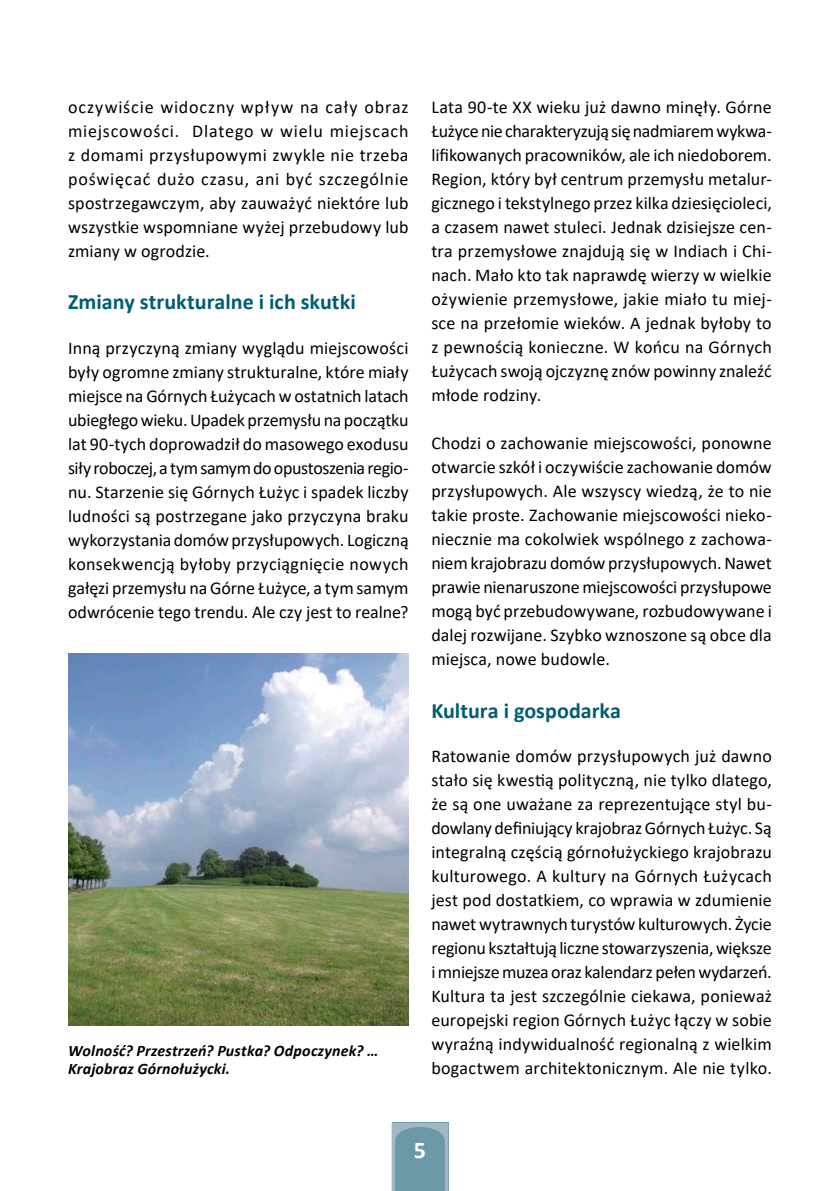
<style>
.page{position:relative;width:840px;height:1191px;background:#fff}
.page>*{position:absolute;margin:0;border:0;box-sizing:border-box;transform-origin:0 0}
.t1{font:700 24px "Calibri";color:#fff}
.t2{font:700 22px "Calibri";color:#005d6f}
.t3{font:18px/24px "Calibri";letter-spacing:.005em;color:#000;text-align:justify}
.t4{font:italic 700 16px/18px "Calibri";letter-spacing:.015em;color:#000}
</style>
<div class="page">
<svg style="left:391px;top:1123px;width:57px;height:68px;background:#78a0ae"></svg>
<img style="left:68px;top:653px;width:340px;height:372px">
<p class="t3" style="left:68px;top:95px;width:342px">oczywiście widoczny wpływ na cały obraz miejscowości. Dlatego w wielu miejscach z domami przysłupowymi zwykle nie trzeba poświęcać dużo czasu, ani być szczególnie spostrzegawczym, aby zauważyć niektóre lub wszystkie wspomniane wyżej przebudowy lub zmiany w ogrodzie.</p>
<p class="t2" style="left:68px;top:287px;width:289px">Zmiany strukturalne i ich skutki</p>
<p class="t3" style="left:68px;top:335px;width:342px">Inną przyczyną zmiany wyglądu miejscowości były ogromne zmiany strukturalne, które miały miejsce na Górnych Łużycach w ostatnich latach ubiegłego wieku. Upadek przemysłu na początku lat 90-tych doprowadził do masowego exodusu siły roboczej, a tym samym do opustoszenia regio&shy;nu. Starzenie się Górnych Łużyc i spadek liczby ludności są postrzegane jako przyczyna braku wykorzystania domów przysłupowych. Logiczną konsekwencją byłoby przyciągnięcie nowych gałęzi przemysłu na Górne Łużyce, a tym samym odwrócenie tego trendu. Ale czy jest to realne?</p>
<p class="t4" style="left:68px;top:1040px;width:312px">Wolność? Przestrzeń? Pustka? Odpoczynek? …<br>Krajobraz Górnołużycki.</p>
<p class="t3" style="left:431px;top:95px;width:342px">Lata 90-te XX wieku już dawno minęły. Górne Łużyce nie charakteryzują się nadmiarem wykwa&shy;lifikowanych pracowników, ale ich niedoborem.<br>Region, który był centrum przemysłu metalur&shy;gicznego i tekstylnego przez kilka dziesięcioleci, a czasem nawet stuleci. Jednak dzisiejsze cen&shy;tra przemysłowe znajdują się w Indiach i Chi&shy;nach. Mało kto tak naprawdę wierzy w wielkie ożywienie przemysłowe, jakie miało tu miej&shy;sce na przełomie wieków. A jednak byłoby to z pewnością konieczne. W końcu na Górnych Łużycach swoją ojczyznę znów powinny znaleźć młode rodziny.</p>
<p class="t3" style="left:431px;top:431px;width:342px">Chodzi o zachowanie miejscowości, ponowne otwarcie szkół i oczywiście zachowanie domów przysłupowych. Ale wszyscy wiedzą, że to nie takie proste. Zachowanie miejscowości nieko&shy;niecznie ma cokolwiek wspólnego z zachowa&shy;niem krajobrazu domów przysłupowych. Nawet prawie nienaruszone miejscowości przysłupowe mogą być przebudowywane, rozbudowywane i dalej rozwijane. Szybko wznoszone są obce dla miejsca, nowe budowle.</p>
<p class="t2" style="left:431px;top:694px;width:191px">Kultura i gospodarka</p>
<p class="t3" style="left:431px;top:743px;width:342px">Ratowanie domów przysłupowych już dawno stało się kwestią polityczną, nie tylko dlatego, że są one uważane za reprezentujące styl bu&shy;dowlany definiujący krajobraz Górnych Łużyc. Są integralną częścią górnołużyckiego krajobrazu kulturowego. A kultury na Górnych Łużycach jest pod dostatkiem, co wprawia w zdumienie nawet wytrawnych turystów kulturowych. Życie regionu kształtują liczne stowarzyszenia, większe i mniejsze muzea oraz kalendarz pełen wydarzeń.<br>Kultura ta jest szczególnie ciekawa, ponieważ europejski region Górnych Łużyc łączy w sobie wyraźną indywidualność regionalną z wielkim bogactwem architektonicznym. Ale nie tylko.</p>
<h1 class="t1" style="left:413px;top:1133px;width:14px">5</h1>
</div>
